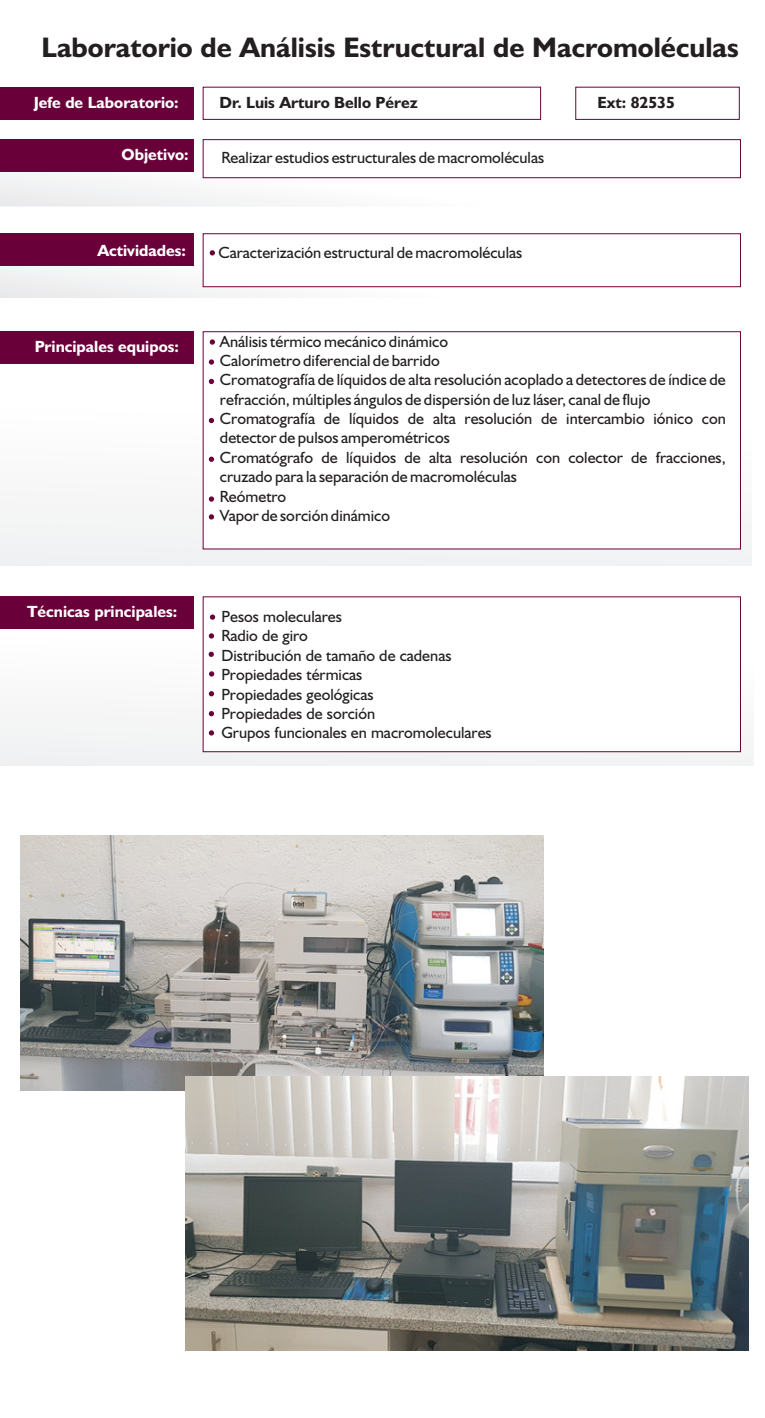
<style>
.page{position:relative;width:765px;height:1418px;background:#fff}
.page>*{position:absolute;margin:0;border:0;box-sizing:border-box;transform-origin:0 0}
.t1{font:700 28.38px "Humanist 521 BT";color:#231f20}
.t2{font:16.25px/19.4px "Humanist 521 BT";color:#231f20}
.t3{font:700 16.25px "Humanist 521 BT";color:#fff}
.t4{font:700 16.25px "Humanist 521 BT";color:#231f20}
</style>
<div class="page">
<svg style="left:202px;top:86px;width:340px;height:34px"></svg>
<svg style="left:202px;top:139px;width:539px;height:40px"></svg>
<svg style="left:202px;top:331px;width:539px;height:219px"></svg>
<div style="left:0;top:140px;width:194px;height:32px;background:#6a0039"></div>
<div style="left:0;top:234px;width:194px;height:32px;background:#6a0039"></div>
<div style="left:0;top:332px;width:194px;height:32px;background:#6a0039"></div>
<div style="left:0;top:87px;width:194px;height:32px;background:#6a0039"></div>
<div style="left:575px;top:87px;width:165px;height:33px;border:1px solid #6a0039"></div>
<svg style="left:202px;top:233px;width:539px;height:54px"></svg>
<svg style="left:210px;top:339px;width:5px;height:6px"></svg>
<svg style="left:209px;top:359px;width:5px;height:5px"></svg>
<svg style="left:209px;top:379px;width:5px;height:5px"></svg>
<svg style="left:202px;top:596px;width:539px;height:156px"></svg>
<div style="left:0;top:597px;width:194px;height:32px;background:#6a0039"></div>
<svg style="left:210px;top:614px;width:5px;height:5px"></svg>
<svg style="left:209px;top:633px;width:5px;height:5px"></svg>
<svg style="left:209px;top:651px;width:5px;height:6px"></svg>
<svg style="left:209px;top:671px;width:5px;height:5px"></svg>
<svg style="left:209px;top:691px;width:5px;height:5px"></svg>
<svg style="left:209px;top:418px;width:5px;height:5px"></svg>
<svg style="left:209px;top:456px;width:5px;height:6px"></svg>
<svg style="left:209px;top:496px;width:5px;height:5px"></svg>
<svg style="left:209px;top:514px;width:5px;height:5px"></svg>
<svg style="left:209px;top:711px;width:5px;height:5px"></svg>
<svg style="left:209px;top:730px;width:5px;height:5px"></svg>
<img style="left:20px;top:835px;width:524px;height:255px">
<img style="left:185px;top:1076px;width:564px;height:274px">
<h1 class="t1" style="left:42px;top:35px;width:699px">Laboratorio de Análisis Estructural de Macromoléculas</h1>
<p class="t3" style="left:34px;top:95px;width:146px">Jefe de Laboratorio:</p>
<p class="t4" style="left:220px;top:95px;width:200px">Dr. Luis Arturo Bello Pérez</p>
<p class="t3" style="left:122px;top:148px;width:69px">Objetivo:</p>
<p class="t4" style="left:597px;top:95px;width:79px">Ext: 82535</p>
<p class="t2" style="left:221px;top:149px;width:324px">Realizar estudios estructurales de macromoléculas</p>
<p class="t3" style="left:97px;top:244px;width:90px">Actividades:</p>
<p class="t3" style="left:35px;top:340px;width:146px">Principales equipos:</p>
<p class="t2" style="left:219px;top:244px;width:305px">Caracterización estructural de macromoléculas</p>
<p class="t2" style="left:220px;top:332px;width:507px">Análisis térmico mecánico dinámico<br>Calorímetro diferencial de barrido<br>Cromatografía de líquidos de alta resolución acoplado a detectores de índice de refracción, múltiples ángulos de dispersión de luz láser, canal de flujo Cromatografía de líquidos de alta resolución de intercambio iónico con detector de pulsos amperométricos<br>Cromatógrafo de líquidos de alta resolución con colector de fracciones, cruzado para la separación de macromoléculas<br>Reómetro<br>Vapor de sorción dinámico</p>
<p class="t3" style="left:27px;top:605px;width:152px">Técnicas principales:</p>
<p class="t2" style="left:221px;top:608px;width:272px">Pesos moleculares<br>Radio de giro<br>Distribución de tamaño de cadenas<br>Propiedades térmicas<br>Propiedades geológicas<br>Propiedades de sorción<br>Grupos funcionales en macromoleculares</p>
</div>
